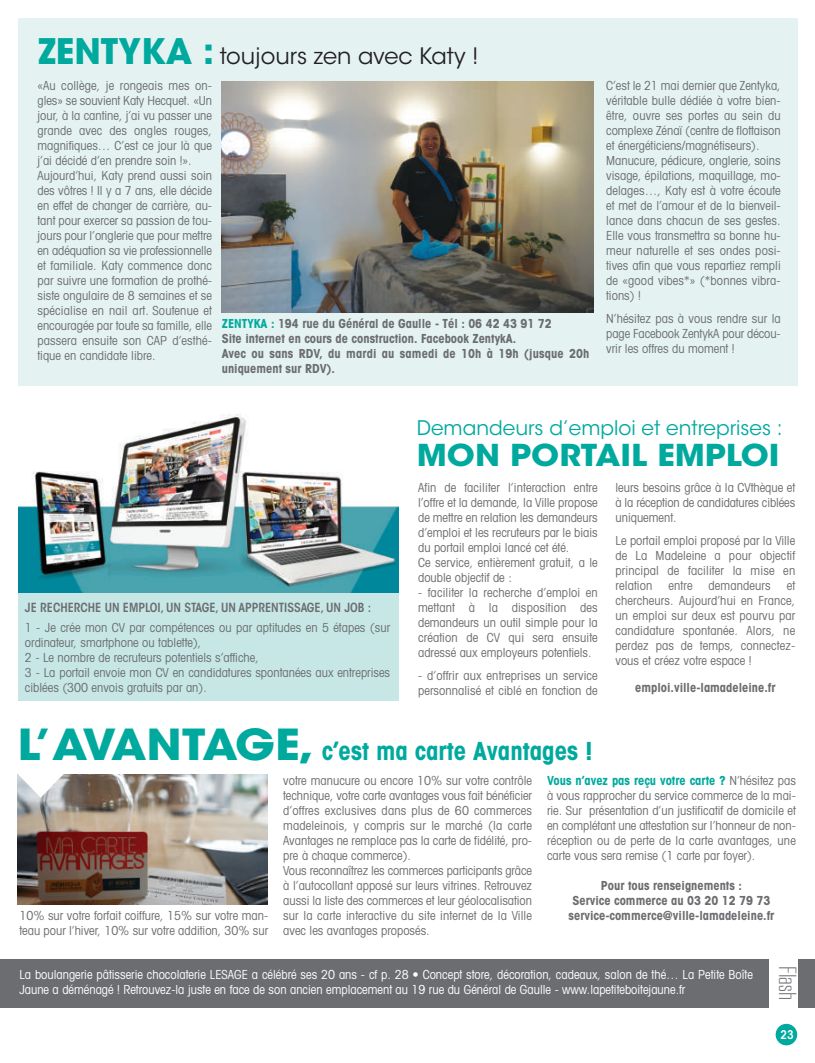
<style>
.page{position:relative;width:815px;height:1063px;background:#fff}
.page>*{position:absolute;margin:0;border:0;box-sizing:border-box;transform-origin:0 0}
.t1{font:700 30px "ITC Avant Garde Std";color:#00a99e;scale:1.1 1}
.t2{font:700 condensed 25px "Avant Garde LT";color:#00a99e}
.t3{font:300 24.5px "RB No 2";color:#6c6d70}
.t4{font:22.5px "ITC Avant Garde Std";color:#231f20}
.t5{font:20px "ITC Avant Garde Std";color:#00a99e}
.t6{font:condensed 12.5px/15px "Avant Garde LT";color:#6c6d70}
.t7{font:700 condensed 12.5px/15px "Avant Garde LT";color:#6c6d70;text-align:center}
.t8{font:condensed 12.5px/15px "Avant Garde LT";color:#fff}
.t9{font:600 condensed 12.5px "ITC Avant Garde Std";color:#6c6d70}
.t10{font:600 condensed 12px "ITC Avant Garde Std";color:#fff}
.s1{font-weight:700;font-size:35px;color:#00a99e}
.s2{color:#00a99e}
.s3{font-family:"ITC Avant Garde Std";font-stretch:normal;font-size:42.5px}
.s4{font-weight:700;color:#00a99e}
</style>
<div class="page">
<div style="left:0;top:959px;width:815px;height:49px;background:#6c6d70"></div>
<div style="left:770px;top:957px;width:28px;height:52px;background:#fff"></div>
<div style="left:776px;top:1024px;width:21px;height:21px;background:#00a99e;border-radius:50%"></div>
<div style="left:18px;top:18px;width:779px;height:367px;background:#e4f3f2"></div>
<img style="left:221px;top:81px;width:372px;height:232px">
<img style="left:18px;top:774px;width:250px;height:130px">
<img style="left:18px;top:413px;width:380px;height:180px">
<div style="left:18px;top:593px;width:380px;height:107px;background:#c6e7e6"></div>
<svg style="left:18px;top:774px;width:45px;height:24px"></svg>
<h3 class="t4" style="left:38px;top:47px;width:441px"><span class="s1">ZENTYKA :</span> toujours zen avec Katy !</h3>
<p class="t6" style="left:38px;top:79px;width:176px">«Au collège, je rongeais mes on&shy;gles» se souvient Katy Hecquet. «Un jour, à la cantine, j’ai vu passer une grande avec des ongles rouges, magnifiques… C’est ce jour là que j’ai décidé d’en prendre soin !».<br>Aujourd’hui, Katy prend aussi soin des vôtres ! Il y a 7 ans, elle décide en effet de changer de carrière, au&shy;tant pour exercer sa passion de tou&shy;jours pour l’onglerie que pour mettre en adéquation sa vie professionnelle et familiale. Katy commence donc par suivre une formation de prothé&shy;siste ongulaire de 8 semaines et se spécialise en nail art. Soutenue et encouragée par toute sa famille, elle passera ensuite son CAP d’esthé&shy;tique en candidate libre.</p>
<p class="t6" style="left:606px;top:79px;width:176px">C’est le 21 mai dernier que Zentyka, véritable bulle dédiée à votre bien&shy;être, ouvre ses portes au sein du complexe Zénaï (centre de flottaison et énergéticiens/magnétiseurs).<br>Manucure, pédicure, onglerie, soins visage, épilations, maquillage, mo&shy;delages…, Katy est à votre écoute et met de l’amour et de la bienveil&shy;lance dans chacun de ses gestes.<br>Elle vous transmettra sa bonne hu&shy;meur naturelle et ses ondes posi&shy;tives afin que vous repartiez rempli de «good vibes*» (*bonnes vibra&shy;tions) !</p>
<p class="t6" style="left:606px;top:312px;width:176px;text-align:justify">N’hésitez pas à vous rendre sur la page Facebook ZentykA pour décou&shy;vrir les offres du moment !</p>
<p class="t7" style="left:222px;top:317px;width:369px;text-align:left"><span class="s2">ZENTYKA :</span> 194 rue du Général de Gaulle - Tél : 06 42 43 91 72<br>Site internet en cours de construction. Facebook ZentykA.<br>Avec ou sans RDV, du mardi au samedi de 10h à 19h (jusque 20h uniquement sur RDV).</p>
<p class="t9" style="left:25px;top:603px;width:348px">JE RECHERCHE UN EMPLOI, UN STAGE, UN APPRENTISSAGE, UN JOB :</p>
<p class="t6" style="left:25px;top:621px;width:367px">1 - Je crée mon CV par compétences ou par aptitudes en 5 étapes (sur ordinateur, smartphone ou tablette),<br>2 - Le nombre de recruteurs potentiels s’affiche,<br>3 - La portail envoie mon CV en candidatures spontanées aux entreprises ciblées (300 envois gratuits par an).</p>
<h3 class="t5" style="left:417px;top:420px;width:367px">Demandeurs d’emploi et entreprises :</h3>
<h1 class="t1" style="left:417px;top:444px;width:331px">MON PORTAIL EMPLOI</h1>
<p class="t6" style="left:418px;top:482px;width:181px">Afin de faciliter l’interaction entre l’offre et la demande, la Ville propose de mettre en relation les demandeurs d’emploi et les recruteurs par le biais du portail emploi lancé cet été.<br>Ce service, entièrement gratuit, a le double objectif de :</p>
<p class="t6" style="left:418px;top:587px;width:181px;text-align:justify">- faciliter la recherche d’emploi en mettant à la disposition des demandeurs un outil simple pour la création de CV qui sera ensuite adressé aux employeurs potentiels.</p>
<p class="t6" style="left:418px;top:669px;width:181px">- d’offrir aux entreprises un service personnalisé et ciblé en fonction de</p>
<p class="t6" style="left:616px;top:482px;width:181px;text-align:justify">leurs besoins grâce à la CVthèque et à la réception de candidatures ciblées uniquement.</p>
<p class="t6" style="left:616px;top:534px;width:181px;text-align:justify">Le portail emploi proposé par la Ville de La Madeleine a pour objectif principal de faciliter la mise en relation</p>
<p class="t6" style="left:668px;top:579px;width:26px">entre</p>
<p class="t6" style="left:709px;top:579px;width:64px">demandeurs</p>
<p class="t6" style="left:616px;top:579px;width:181px;text-align:justify;text-indent:171px">et chercheurs. Aujourd’hui en France, un emploi sur deux est pourvu par candidature spontanée. Alors, ne perdez pas de temps, connectez&shy;vous et créez votre espace !</p>
<p class="t7" style="left:635px;top:681px;width:142px">emploi.ville-lamadeleine.fr</p>
<h2 class="t2" style="left:18px;top:742px;width:576px"><span class="s3">L’AVANTAGE,</span> c’est ma carte Avantages !</h2>
<p class="t6" style="left:19px;top:909px;width:250px">10% sur votre forfait coiffure, 15% sur votre man&shy;teau pour l’hiver, 10% sur votre addition, 30% sur</p>
<p class="t6" style="left:283px;top:774px;width:250px">votre manucure ou encore 10% sur votre contrôle technique, votre carte avantages vous fait bénéficier d’offres exclusives dans plus de 60 commerces madeleinois, y compris sur le marché (la carte Avantages ne remplace pas la carte de fidélité, pro&shy;pre à chaque commerce).<br>Vous reconnaîtrez les commerces participants grâce à l’autocollant apposé sur leurs vitrines. Retrouvez aussi la liste des commerces et leur géolocalisation sur la carte interactive du site internet de la Ville avec les avantages proposés.</p>
<p class="t6" style="left:547px;top:774px;width:250px;text-align:justify"><span class="s4">Vous n’avez pas reçu votre carte ?</span> N’hésitez pas à vous rapprocher du service commerce de la mai&shy;rie. Sur présentation d’un justificatif de domicile et en complétant une attestation sur l’honneur de non&shy;réception ou de perte de la carte avantages, une carte vous sera remise (1 carte par foyer).</p>
<p class="t7" style="left:569px;top:879px;width:207px">Pour tous renseignements :<br>Service commerce au 03 20 12 79 73 service-commerce@ville-lamadeleine.fr</p>
<p class="t8" style="left:19px;top:968px;width:735px">La boulangerie pâtisserie chocolaterie LESAGE a célébré ses 20 ans - cf p. 28 • Concept store, décoration, cadeaux, salon de thé… La Petite Boîte<br>Jaune a déménagé ! Retrouvez-la juste en face de son ancien emplacement au 19 rue du Général de Gaulle - www.lapetiteboitejaune.fr</p>
<h3 class="t3" style="left:796px;top:966px;width:35px;rotate:90deg">Flash</h3>
<p class="t10" style="left:781px;top:1030px;width:15px">23</p>
</div>
